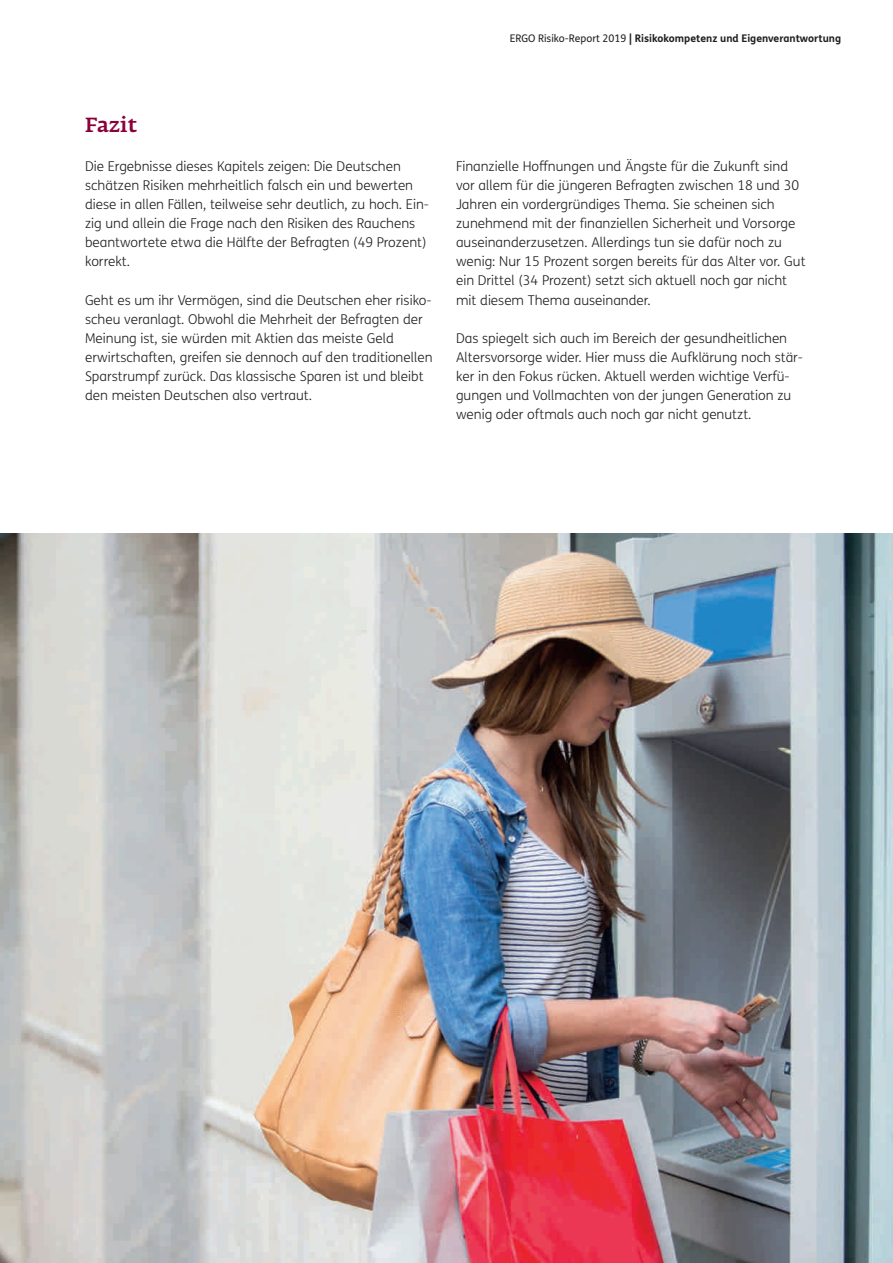
<style>
.page{position:relative;width:893px;height:1263px;background:#fff}
.page>*{position:absolute;margin:0;border:0;box-sizing:border-box;transform-origin:0 0}
.t1{font:500 20.25px "Fedra Serif A Pro";color:#8b0039}
.t2{font:300 13.5px/19.2px "FS Me Pro";color:#231f20}
.t3{font:700 10.5px "FS Me";color:#231f20}
.s1{font-weight:400}
</style>
<div class="page">
<img style="left:0;top:534px;width:893px;height:729px">
<p class="t3" style="left:510px;top:30px;width:333px"><span class="s1">ERGO Risiko-Report 2019</span> | Risikokompetenz und Eigenverantwortung</p>
<h1 class="t1" style="left:85px;top:112px;width:54px">Fazit</h1>
<p class="t2" style="left:85px;top:156px;width:346px">Die Ergebnisse dieses Kapitels zeigen: Die Deutschen schätzen Risiken mehrheitlich falsch ein und bewerten diese in allen Fällen, teilweise sehr deutlich, zu hoch. Ein&shy;zig und allein die Frage nach den Risiken des Rauchens beantwortete etwa die Hälfte der Befragten (49 Prozent) korrekt.</p>
<p class="t2" style="left:85px;top:290px;width:349px">Geht es um ihr Vermögen, sind die Deutschen eher risiko&shy;scheu veranlagt. Obwohl die Mehrheit der Befragten der Meinung ist, sie würden mit Aktien das meiste Geld erwirtschaften, greifen sie dennoch auf den traditionellen Sparstrumpf zurück. Das klassische Sparen ist und bleibt den meisten Deutschen also vertraut.</p>
<p class="t2" style="left:456px;top:156px;width:351px">Finanzielle Hoffnungen und Ängste für die Zukunft sind vor allem für die jüngeren Befragten zwischen 18 und 30<br>Jahren ein vordergründiges Thema. Sie scheinen sich zunehmend mit der finanziellen Sicherheit und Vorsorge auseinanderzusetzen. Allerdings tun sie dafür noch zu wenig: Nur 15 Prozent sorgen bereits für das Alter vor. Gut ein Drittel (34 Prozent) setzt sich aktuell noch gar nicht mit diesem Thema auseinander.</p>
<p class="t2" style="left:456px;top:328px;width:349px">Das spiegelt sich auch im Bereich der gesundheitlichen Altersvorsorge wider. Hier muss die Aufklärung noch stär&shy;ker in den Fokus rücken. Aktuell werden wichtige Verfü&shy;gungen und Vollmachten von der jungen Generation zu wenig oder oftmals auch noch gar nicht genutzt.</p>
</div>
